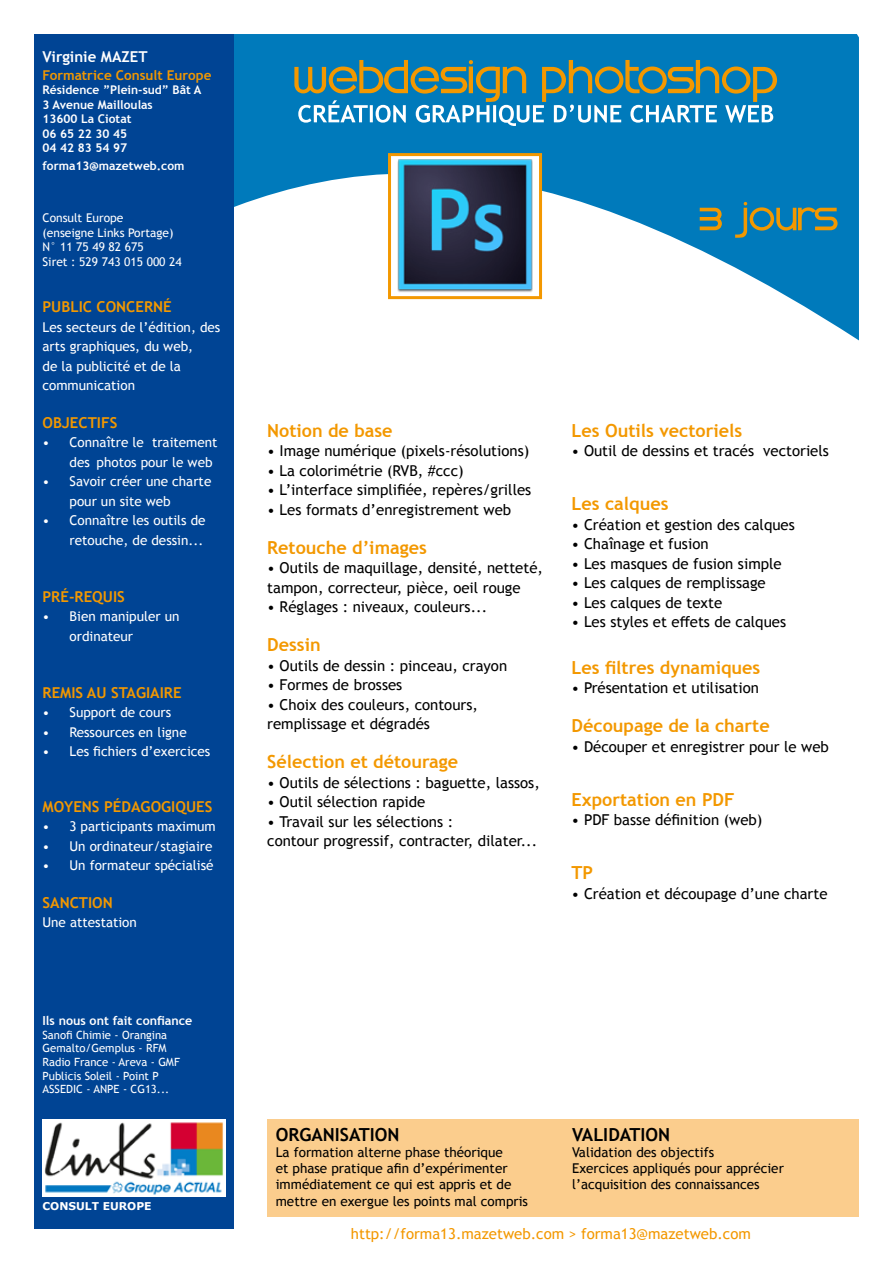
<style>
.page{position:relative;width:893px;height:1263px;background:#fff}
.page>*{position:absolute;margin:0;border:0;box-sizing:border-box;transform-origin:0 0}
.t1{font:700 18px "Trebuchet MS";color:#f39800}
.t2{font:700 18px "Trebuchet MS";color:#000}
.t3{font:15px/19.5px "Trebuchet MS";color:#000}
.t4{font:700 15px "Trebuchet MS";color:#f39800}
.t5{font:15px "Trebuchet MS";color:#f39800}
.t6{font:700 15px "Trebuchet MS";color:#fff}
.t7{font:13.5px/19.5px "Trebuchet MS";color:#fff}
.t8{font:13.5px/16.2px "Trebuchet MS";color:#000}
.t9{font:700 13.5px "Trebuchet MS";color:#f39800}
.t10{font:700 12.45px "Trebuchet MS";color:#fff}
.t11{font:700 12px/14.4px "Trebuchet MS";color:#fff}
.t12{font:12px/14.4px "Trebuchet MS";color:#fff}
.t13{font:11.25px/13.6px "Trebuchet MS";color:#fff}
.t14{font:700 10.8px "Verdana";color:#fff}
</style>
<div class="page">
<svg style="left:234px;top:34px;width:625px;height:306px;fill:#007abb"></svg>
<div style="left:34px;top:34px;width:200px;height:1195px;background:#004494"></div>
<img style="left:43px;top:1120px;width:182px;height:76px">
<svg style="left:700px;top:202px;width:137px;height:36px;background:#3b818c"></svg>
<div style="left:267px;top:1119px;width:592px;height:98px;background:#fbcd8d"></div>
<svg style="left:294px;top:60px;width:483px;height:66px;background:#468ea2"></svg>
<div style="left:389px;top:155px;width:151px;height:143px;background:#fff"></div>
<img style="left:397px;top:159px;width:136px;height:133px">
<div style="left:388px;top:153px;width:154px;height:146px;border:3px solid #f39800"></div>
<p class="t6" style="left:43px;top:47px;width:107px">Virginie MAZET</p>
<p class="t9" style="left:43px;top:67px;width:171px">Formatrice Consult Europe</p>
<p class="t11" style="left:43px;top:83px;width:160px">Résidence ”Plein-sud” Bât A<br>3 Avenue Mailloulas<br>13600 La Ciotat<br>06 65 22 30 45<br>04 42 83 54 97</p>
<p class="t11" style="left:43px;top:159px;width:144px">forma13@mazetweb.com</p>
<p class="t12" style="left:43px;top:211px;width:141px">Consult Europe<br>(enseigne Links Portage)<br>N° 11 75 49 82 675<br>Siret : 529 743 015 000 24</p>
<p class="t4" style="left:43px;top:298px;width:131px">PUBLIC CONCERNÉ</p>
<p class="t7" style="left:43px;top:317px;width:179px">Les secteurs de l’édition, des arts graphiques, du web,<br>de la publicité et de la communication</p>
<p class="t4" style="left:43px;top:413px;width:76px">OBJECTIFS</p>
<p class="t7" style="left:70px;top:433px;width:150px;text-indent:-27px">• Connaître le traitement des photos pour le web</p>
<p class="t7" style="left:70px;top:472px;width:143px;text-indent:-27px">• Savoir créer une charte pour un site web</p>
<p class="t7" style="left:43px;top:511px;width:165px;text-align:right">• Connaître les outils de retouche, de dessin...</p>
<p class="t4" style="left:43px;top:587px;width:84px">PRÉ-REQUIS</p>
<p class="t7" style="left:70px;top:607px;width:112px;text-indent:-27px">• Bien manipuler un ordinateur</p>
<p class="t4" style="left:43px;top:683px;width:141px">REMIS AU STAGIAIRE</p>
<p class="t7" style="left:43px;top:703px;width:130px">• Support de cours</p>
<p class="t7" style="left:43px;top:722px;width:146px">• Ressources en ligne</p>
<p class="t7" style="left:43px;top:742px;width:169px">• Les fichiers d’exercices</p>
<p class="t4" style="left:43px;top:797px;width:171px">MOYENS PÉDAGOGIQUES</p>
<p class="t7" style="left:43px;top:817px;width:175px">• 3 participants maximum</p>
<p class="t7" style="left:43px;top:836px;width:171px">• Un ordinateur/stagiaire</p>
<p class="t7" style="left:43px;top:856px;width:172px">• Un formateur spécialisé</p>
<p class="t4" style="left:43px;top:893px;width:72px">SANCTION</p>
<p class="t7" style="left:43px;top:913px;width:96px">Une attestation</p>
<p class="t10" style="left:43px;top:1013px;width:151px">Ils nous ont fait confiance</p>
<p class="t13" style="left:43px;top:1028px;width:139px">Sanofi Chimie - Orangina<br>Gemalto/Gemplus - RFM<br>Radio France - Areva - GMF<br>Publicis Soleil - Point P<br>ASSEDIC - ANPE - CG13...</p>
<p class="t14" style="left:43px;top:1198px;width:111px">CONSULT EUROPE</p>
<p class="t1" style="left:267px;top:419px;width:127px">Notion de base</p>
<p class="t3" style="left:267px;top:441px;width:264px">• Image numérique (pixels-résolutions)</p>
<p class="t3" style="left:267px;top:460px;width:198px">• La colorimétrie (RVB, #ccc)</p>
<p class="t3" style="left:267px;top:480px;width:266px">• L’interface simplifiée, repères/grilles</p>
<p class="t3" style="left:267px;top:499px;width:246px">• Les formats d’enregistrement web</p>
<p class="t1" style="left:267px;top:536px;width:161px">Retouche d’images</p>
<p class="t3" style="left:267px;top:558px;width:277px">• Outils de maquillage, densité, netteté, tampon, correcteur, pièce, oeil rouge</p>
<p class="t3" style="left:267px;top:597px;width:221px">• Réglages : niveaux, couleurs...</p>
<p class="t1" style="left:267px;top:633px;width:55px">Dessin</p>
<p class="t3" style="left:267px;top:655px;width:241px">• Outils de dessin : pinceau, crayon</p>
<p class="t3" style="left:267px;top:675px;width:137px">• Formes de brosses</p>
<p class="t3" style="left:267px;top:694px;width:212px">• Choix des couleurs, contours, remplissage et dégradés</p>
<p class="t1" style="left:267px;top:750px;width:192px">Sélection et détourage</p>
<p class="t3" style="left:267px;top:772px;width:274px">• Outils de sélections : baguette, lassos,</p>
<p class="t3" style="left:267px;top:792px;width:159px">• Outil sélection rapide</p>
<p class="t3" style="left:267px;top:811px;width:271px">• Travail sur les sélections :<br>contour progressif, contracter, dilater...</p>
<p class="t1" style="left:572px;top:419px;width:172px">Les Outils vectoriels</p>
<p class="t3" style="left:572px;top:441px;width:259px">• Outil de dessins et tracés vectoriels</p>
<p class="t1" style="left:572px;top:492px;width:98px">Les calques</p>
<p class="t3" style="left:572px;top:514px;width:225px">• Création et gestion des calques</p>
<p class="t3" style="left:572px;top:534px;width:138px">• Chaînage et fusion</p>
<p class="t3" style="left:572px;top:553px;width:212px">• Les masques de fusion simple</p>
<p class="t3" style="left:572px;top:573px;width:196px">• Les calques de remplissage</p>
<p class="t3" style="left:572px;top:592px;width:152px">• Les calques de texte</p>
<p class="t3" style="left:572px;top:612px;width:216px">• Les styles et effets de calques</p>
<p class="t1" style="left:572px;top:656px;width:190px">Les filtres dynamiques</p>
<p class="t3" style="left:572px;top:678px;width:189px">• Présentation et utilisation</p>
<p class="t1" style="left:572px;top:714px;width:200px">Découpage de la charte</p>
<p class="t3" style="left:572px;top:736px;width:259px">• Découper et enregistrer pour le web</p>
<p class="t1" style="left:572px;top:788px;width:165px">Exportation en PDF</p>
<p class="t3" style="left:572px;top:810px;width:192px">• PDF basse définition (web)</p>
<p class="t1" style="left:572px;top:861px;width:23px">TP</p>
<p class="t3" style="left:572px;top:883px;width:257px">• Création et découpage d’une charte</p>
<p class="t2" style="left:276px;top:1123px;width:125px">ORGANISATION</p>
<p class="t8" style="left:276px;top:1144px;width:254px">La formation alterne phase théorique<br>et phase pratique afin d’expérimenter immédiatement ce qui est appris et de mettre en exergue les points mal compris</p>
<p class="t2" style="left:572px;top:1123px;width:100px">VALIDATION</p>
<p class="t8" style="left:572px;top:1144px;width:213px">Validation des objectifs<br>Exercices appliqués pour apprécier l’acquisition des connaissances</p>
<p class="t5" style="left:351px;top:1224px;width:401px">http://forma13.mazetweb.com &gt; forma13@mazetweb.com</p>
</div>
